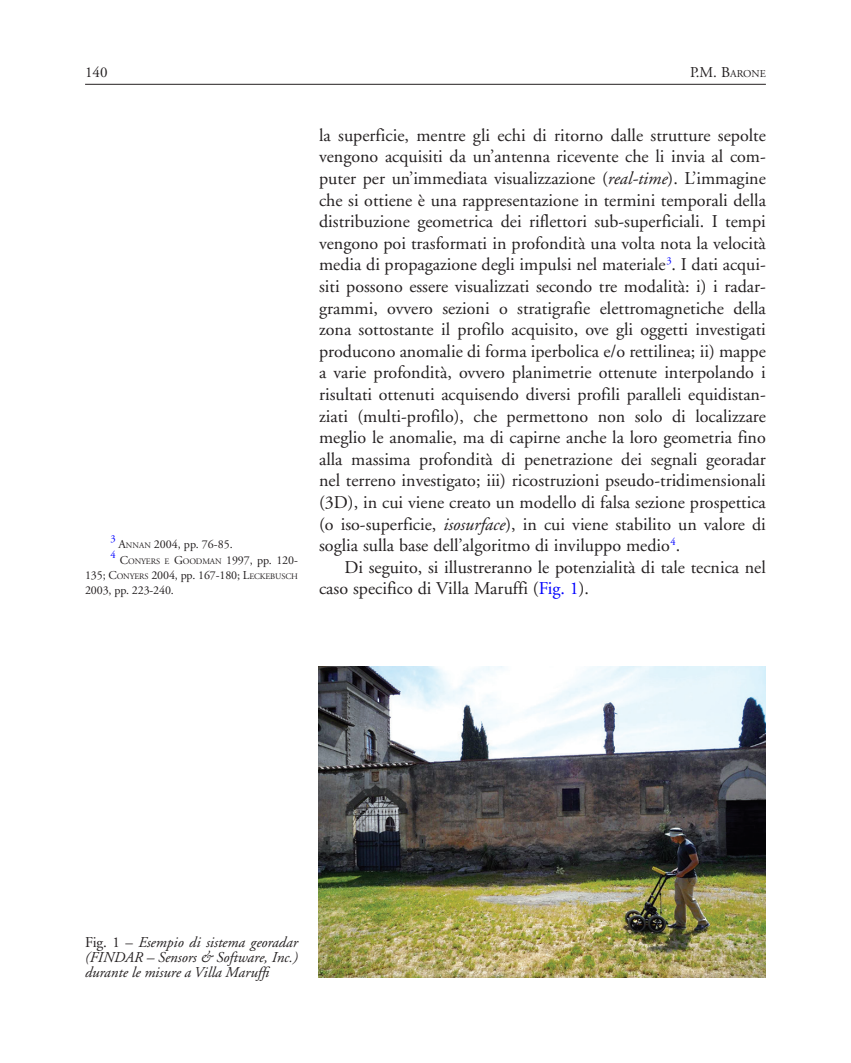
<style>
.page{position:relative;width:851px;height:1063px;background:#fff}
.page>*{position:absolute;margin:0;border:0;box-sizing:border-box;transform-origin:0 0}
.Normale{font:18px/21.6px "Adobe Garamond";color:#231f20;text-align:justify}
.t1{font:italic 15px/15px "Adobe Garamond";color:#231f20;text-align:justify}
.t2{font:15px "Adobe Garamond";color:#231f20}
.Note{font:12px/15px "Adobe Garamond";letter-spacing:-.01em;color:#231f20}
.Note-2{font:12px "Adobe Garamond";color:#231f20}
.Note-3{font:10.5px "Adobe Garamond";color:#00f}
.Note-4{font:8.4px "Adobe Garamond";letter-spacing:-.015em;color:#231f20}
.s1{font-size:10.5px}
.s2{font-style:inherit}
.s3{font-size:8.4px}
.s4{font-size:12px}
.s5{font-style:italic}
.s6{color:#00f}
.s7{font-style:normal}
</style>
<div class="page">
<hr style="left:85px;top:84px;width:680px;height:1px;background:#231f20">
<img style="left:318px;top:666px;width:447px;height:312px">
<p class="t2" style="left:85px;top:64px;width:24px">140</p>
<p class="t2" style="left:690px;top:64px;width:77px">P.M. B<span class="s1">ARONE</span></p>
<p class="Note-3" style="left:111px;top:533px;width:7px">3</p>
<p class="Note-2" style="left:118px;top:538px;width:116px"><span class="s2">A</span><span class="s3">NNAN</span> 2004, pp. 76-85.</p>
<p class="Note-3" style="left:111px;top:549px;width:7px">4</p>
<p class="Note-4" style="left:120px;top:556px;width:179px"><span class="s4">C</span>ONYERS E <span class="s4">G</span>OODMAN <span class="s4">1997,</span> <span class="s4">pp</span><span class="s4">. 120-</span></p>
<p class="Note" style="left:85px;top:568px;width:214px">135; C<span class="s3">ONYERS</span> 2004, <span class="s2">pp</span>. 167-180; L<span class="s3">ECKEBUSCH<br></span><span class="s2">2003, pp. 223-240.</span></p>
<p class="Normale" style="left:319px;top:125px;width:448px">la superficie, mentre gli echi di ritorno dalle strutture sepolte vengono acquisiti da un’antenna ricevente che li invia al com&shy;puter per un’immediata visualizzazione (<span class="s5">real-time</span>). L’immagine che si ottiene è una rappresentazione in termini temporali della distribuzione geometrica dei riflettori sub-superficiali. I tempi vengono poi trasformati in profondità una volta nota la velocità media di propagazione degli impulsi nel materiale<sup>3</sup>. I dati acqui&shy;siti possono essere visualizzati secondo tre modalità: i) i radar&shy;grammi, ovvero sezioni o stratigrafie elettromagnetiche della zona sottostante il profilo acquisito, ove gli oggetti investigati producono anomalie di forma iperbolica e/o rettilinea; ii) mappe a varie profondità, ovvero planimetrie ottenute interpolando i risultati ottenuti acquisendo diversi profili paralleli equidistan&shy;ziati (multi-profilo), che permettono non solo di localizzare meglio le anomalie, ma di capirne anche la loro geometria fino alla massima profondità di penetrazione dei segnali georadar nel terreno investigato; iii) ricostruzioni pseudo-tridimensionali (3D), in cui viene creato un modello di falsa sezione prospettica (o iso-superficie, <span class="s5">isosurface</span>), in cui viene stabilito un valore di soglia sulla base dell’algoritmo di inviluppo medio<sup>4</sup>.</p>
<p class="Normale" style="left:319px;top:557px;width:448px;text-indent:26px">Di seguito, si illustreranno le potenzialità di tale tecnica nel caso specifico di Villa Maruffi (<span class="s6">Fig. 1</span>).</p>
<p class="t1" style="left:85px;top:936px;width:214px"><span class="s7">Fig. 1 –</span> Esempio di sistema georadar (FINDAR – Sensors &amp; Software, Inc.) durante le misure a Villa Maruffi</p>
</div>
